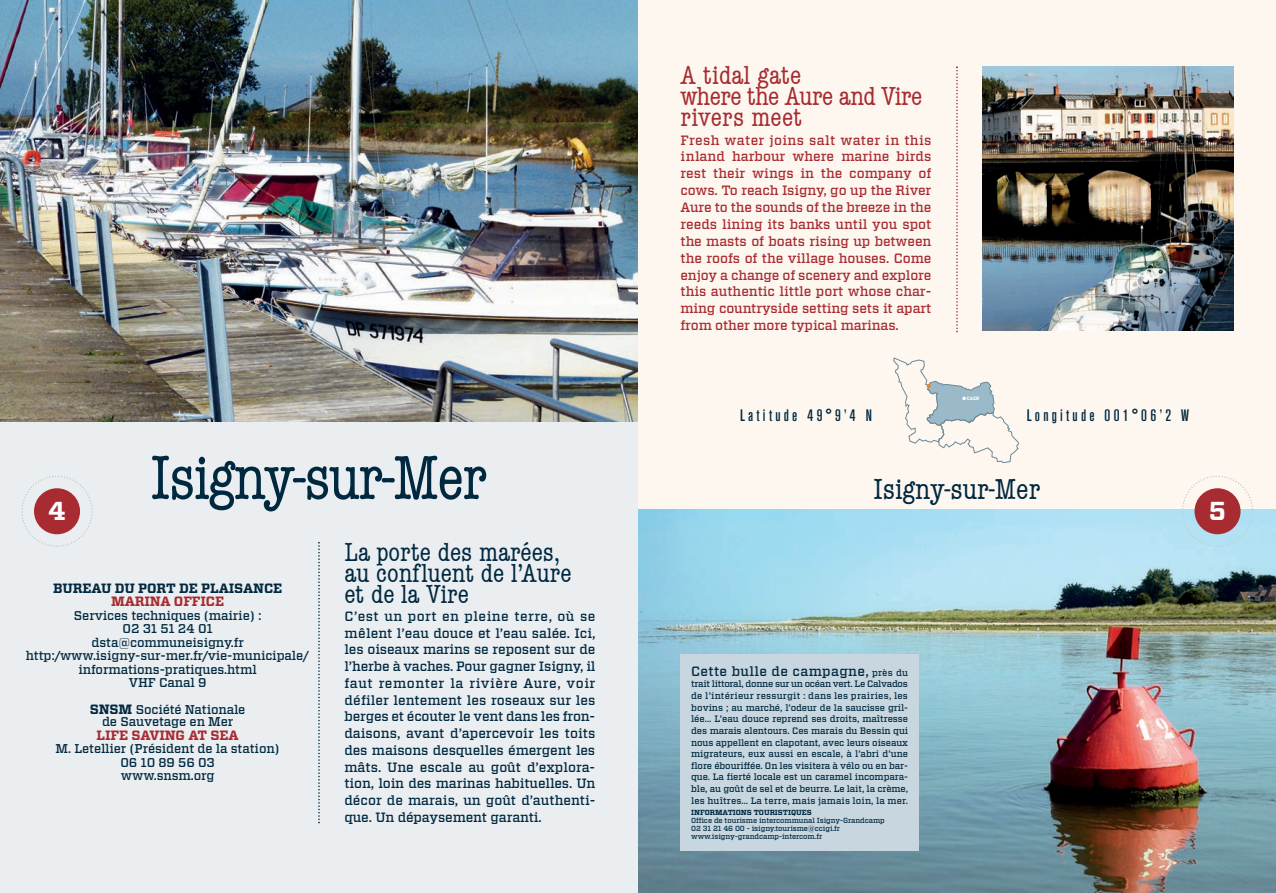
<style>
.page{position:relative;width:1276px;height:893px;background:#fff}
.page>*{position:absolute;margin:0;border:0;box-sizing:border-box;transform-origin:0 0}
.t1{font:condensed 64.35px "American Typewriter";letter-spacing:-.025em;color:#002940}
.t2{font:condensed 30px "American Typewriter";color:#002940}
.t3{font:condensed 27px/21.3px "American Typewriter";color:#002940}
.t4{font:condensed 27px/21.3px "American Typewriter";color:#a72b30}
.t5{font:700 25.95px "Vitesse";color:#fff}
.t6{font:500 condensed 16.5px "Akzidenz Grotesk BE";letter-spacing:.2em;color:#002940}
.t7{font:500 13.5px/16.8px "Vitesse";color:#002940;text-align:justify}
.t8{font:500 13.5px/16.8px "Vitesse";letter-spacing:-.01em;color:#a72b30;text-align:justify}
.t9{font:500 13.5px "Vitesse";letter-spacing:.025em;color:#002940}
.t10{font:700 13.5px "Vitesse";letter-spacing:-.01em;color:#a72b30}
.t11{font:700 13.5px "Vitesse";letter-spacing:-.01em;color:#002940}
.t12{font:500 12.75px/13.5px "Vitesse";letter-spacing:-.01em;color:#002940;text-align:center}
.t13{font:500 9.3px/11.7px "Vitesse";letter-spacing:.015em;color:#002940;text-align:justify}
.t14{font:500 7.35px/7.9px "Vitesse";letter-spacing:-.01em;color:#002940}
.t15{font:700 7.35px "Vitesse";letter-spacing:-.01em;color:#002940}
.t16{font:700 4.8px "Vitesse";color:#fff;scale:.9 1}
.s1{font-weight:700;font-size:13.5px}
.s2{font-size:9.3px}
</style>
<div class="page">
<div style="left:638px;top:0;width:638px;height:851px;background:#fef7f0"></div>
<img style="left:638px;top:510px;width:638px;height:383px">
<div style="left:0;top:386px;width:638px;height:507px;background:#ebeef1"></div>
<svg style="left:893px;top:358px;width:126px;height:105px"></svg>
<svg style="left:1181px;top:475px;width:73px;height:73px"></svg>
<div style="left:1194px;top:488px;width:46px;height:46px;background:#a72b30;border-radius:50%"></div>
<svg style="left:956px;top:67px;width:2px;height:265px"></svg>
<div style="left:680px;top:654px;width:238px;height:196px;background:#c8d6df"></div>
<img style="left:0;top:0;width:638px;height:421px">
<svg style="left:21px;top:475px;width:72px;height:72px"></svg>
<div style="left:34px;top:488px;width:46px;height:46px;background:#a72b30;border-radius:50%"></div>
<svg style="left:318px;top:542px;width:2px;height:281px"></svg>
<img style="left:982px;top:66px;width:251px;height:265px">
<h3 class="t5" style="left:48px;top:502px;width:19px">4</h3>
<h1 class="t1" style="left:150px;top:442px;width:338px">Isigny-sur-Mer</h1>
<h3 class="t11" style="left:53px;top:583px;width:231px">BUREAU DU PORT DE PLAISANCE</h3>
<h3 class="t10" style="left:111px;top:597px;width:115px">MARINA OFFICE</h3>
<h3 class="t12" style="left:26px;top:609px;width:285px">Services techniques (mairie) :<br>02 31 51 24 01<br>dsta@communeisigny.fr http:/www.isigny-sur-mer.fr/vie-municipale/ informations-pratiques.html<br>VHF Canal 9</h3>
<h3 class="t12" style="left:90px;top:705px;width:157px;line-height:12px"><span class="s1">SNSM</span> Société Nationale de Sauvetage en Mer</h3>
<h3 class="t10" style="left:96px;top:730px;width:144px">LIFE SAVING AT SEA</h3>
<h3 class="t12" style="left:56px;top:743px;width:226px">M. Letellier (Président de la station)<br>06 10 89 56 03<br>www.snsm.org</h3>
<h3 class="t3" style="left:344px;top:542px;width:229px">La porte des marées, au confluent de l’Aure et de la Vire</h3>
<p class="t7" style="left:344px;top:609px;width:253px">C’est un port en pleine terre, où se mêlent l’eau douce et l’eau salée. Ici, les oiseaux marins se reposent sur de l’herbe à vaches. Pour gagner Isigny, il faut remonter la rivière Aure, voir défiler lentement les roseaux sur les berges et écouter le vent dans les fron&shy;daisons, avant d’apercevoir les toits des maisons desquelles émergent les mâts. Une escale au goût d’explora&shy;tion, loin des marinas habituelles. Un décor de marais, un goût d’authenti&shy;que. Un dépaysement garanti.</p>
<h3 class="t4" style="left:680px;top:65px;width:243px">A tidal gate<br>where the Aure and Vire rivers meet</h3>
<p class="t8" style="left:680px;top:132px;width:252px">Fresh water joins salt water in this inland harbour where marine birds rest their wings in the company of cows. To reach Isigny, go up the River Aure to the sounds of the breeze in the reeds lining its banks until you spot the masts of boats rising up between the roofs of the village houses. Come enjoy a change of scenery and explore this authentic little port whose char&shy;ming countryside setting sets it apart from other more typical marinas.</p>
<p class="t16" style="left:967px;top:397px;width:15px">CAEN</p>
<h3 class="t6" style="left:740px;top:410px;width:133px">Latitude 49°9’4 N</h3>
<h3 class="t6" style="left:1026px;top:410px;width:164px">Longitude 001°06’2 W</h3>
<h2 class="t2" style="left:873px;top:472px;width:168px">Isigny-sur-Mer</h2>
<h3 class="t5" style="left:1209px;top:502px;width:19px">5</h3>
<h3 class="t9" style="left:691px;top:666px;width:218px">Cette bulle de campagne, <span class="s2">près du</span></h3>
<p class="t13" style="left:691px;top:679px;width:218px">trait littoral, donne sur un océan vert. Le Calvados de l’intérieur ressurgit : dans les prairies, les bovins ; au marché, l’odeur de la saucisse gril&shy;lée… L’eau douce reprend ses droits, maîtresse des marais alentours. Ces marais du Bessin qui nous appellent en clapotant, avec leurs oiseaux migrateurs, eux aussi en escale, à l’abri d’une flore ébouriffée. On les visitera à vélo ou en bar&shy;que. La fierté locale est un caramel incompara&shy;ble, au goût de sel et de beurre. Le lait, la crème, les huîtres… La terre, mais jamais loin, la mer.</p>
<p class="t15" style="left:691px;top:810px;width:122px">INFORMATIONS TOURISTIQUES</p>
<p class="t14" style="left:691px;top:817px;width:195px">Office de tourisme intercommunal Isigny-Grandcamp<br>02 31 21 46 00 - isigny.tourisme@ccigi.fr www.isigny-grandcamp-intercom.fr</p>
</div>
